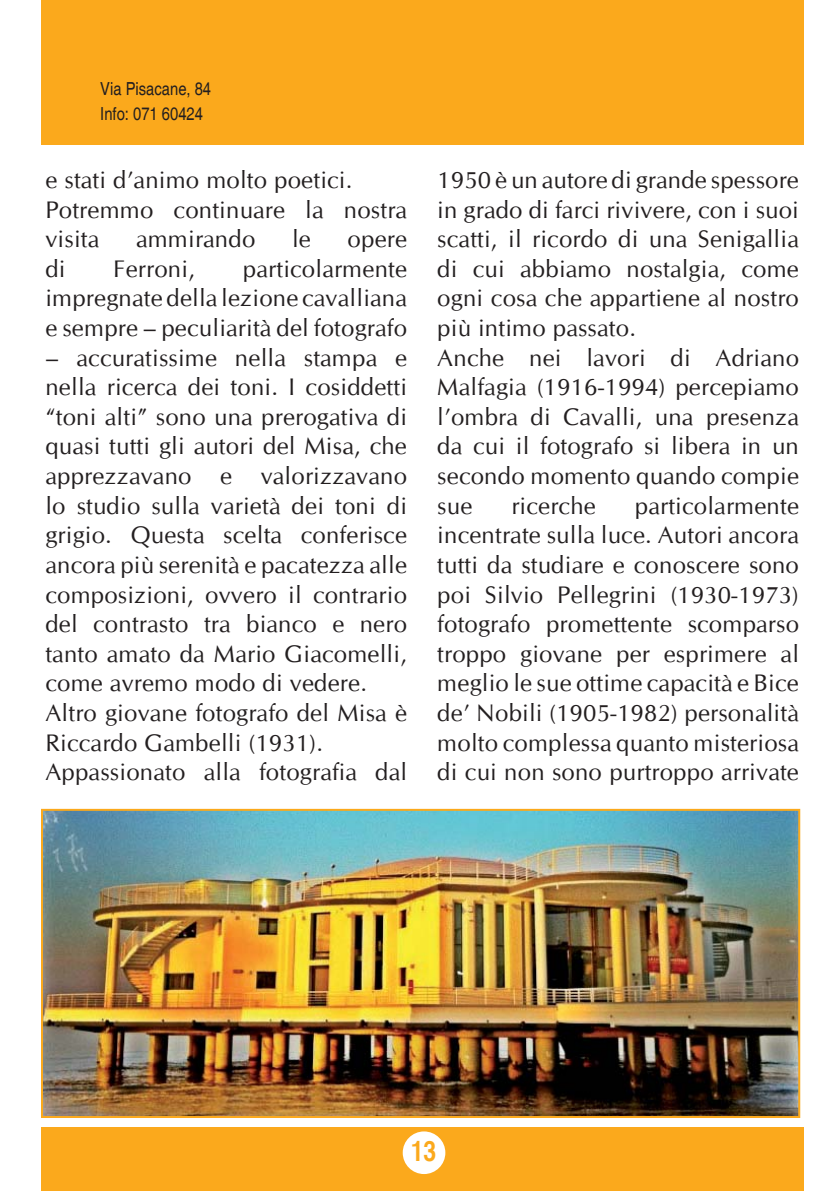
<style>
.page{position:relative;width:840px;height:1191px;background:#fff}
.page>*{position:absolute;margin:0;border:0;box-sizing:border-box;transform-origin:0 0}
.t1{font:700 condensed 28px "Helvetica";color:#fba91c}
.t2{font:24px/29.6px "CG Omega";letter-spacing:.01em;color:#231f20}
.t3{font:condensed 18px/25.6px "Helvetica";color:#231f20}
</style>
<div class="page">
<img style="left:44px;top:812px;width:752px;height:303px">
<div style="left:41px;top:809px;width:758px;height:309px;border:2px solid #fba91c"></div>
<div style="left:42px;top:0;width:761px;height:145px;background:#fba91c"></div>
<div style="left:42px;top:1127px;width:761px;height:64px;background:#fba91c"></div>
<div style="left:402px;top:1131px;width:43px;height:43px;background:#fff;border-radius:50%"></div>
<p class="t3" style="left:100px;top:75px;width:112px">Via Pisacane, 84<br>Info: 071 60424</p>
<p class="t2" style="left:45px;top:165px;width:363px">e stati d’animo molto poetici.<br>Potremmo continuare la nostra visita</p>
<p class="t2" style="left:136px;top:224px;width:121px">ammirando</p>
<p class="t2" style="left:292px;top:224px;width:20px">le</p>
<p class="t2" style="left:347px;top:224px;width:61px">opere</p>
<p class="t2" style="left:45px;top:254px;width:363px;text-align:justify;text-indent:197px">particolarmente impregnate della lezione cavalliana e sempre – peculiarità del fotografo</p>
<p class="t2" style="left:45px;top:342px;width:363px">– accuratissime nella stampa e nella ricerca dei toni. I cosiddetti “toni alti” sono una prerogativa di quasi tutti gli autori del Misa, che apprezzavano e valorizzavano lo studio sulla varietà dei toni di grigio. Questa scelta conferisce ancora più serenità e pacatezza alle composizioni, ovvero il contrario del contrasto tra bianco e nero tanto amato da Mario Giacomelli, come avremo modo di vedere.<br>Altro giovane fotografo del Misa è Riccardo Gambelli (1931).<br>Appassionato alla fotografia dal</p>
<p class="t2" style="left:45px;top:254px;width:22px">di</p>
<p class="t2" style="left:113px;top:254px;width:83px">Ferroni,</p>
<p class="t2" style="left:437px;top:165px;width:363px">1950 è un autore di grande spessore in grado di farci rivivere, con i suoi scatti, il ricordo di una Senigallia di cui abbiamo nostalgia, come ogni cosa che appartiene al nostro più intimo passato.<br>Anche nei lavori di Adriano<br>Malfagia (1916-1994) percepiamo l’ombra di Cavalli, una presenza da cui il fotografo si libera in un secondo momento quando compie sue</p>
<p class="t2" style="left:437px;top:490px;width:363px;text-align:justify;text-indent:197px">particolarmente incentrate sulla luce. Autori ancora tutti da studiare e conoscere sono poi Silvio Pellegrini (1930-1973) fotografo promettente scomparso troppo giovane per esprimere al meglio le sue ottime capacità e Bice de’ Nobili (1905-1982) personalità molto complessa quanto misteriosa di cui non sono purtroppo arrivate</p>
<p class="t2" style="left:511px;top:490px;width:86px">ricerche</p>
<p class="t1" style="left:410px;top:1134px;width:27px">13</p>
</div>
